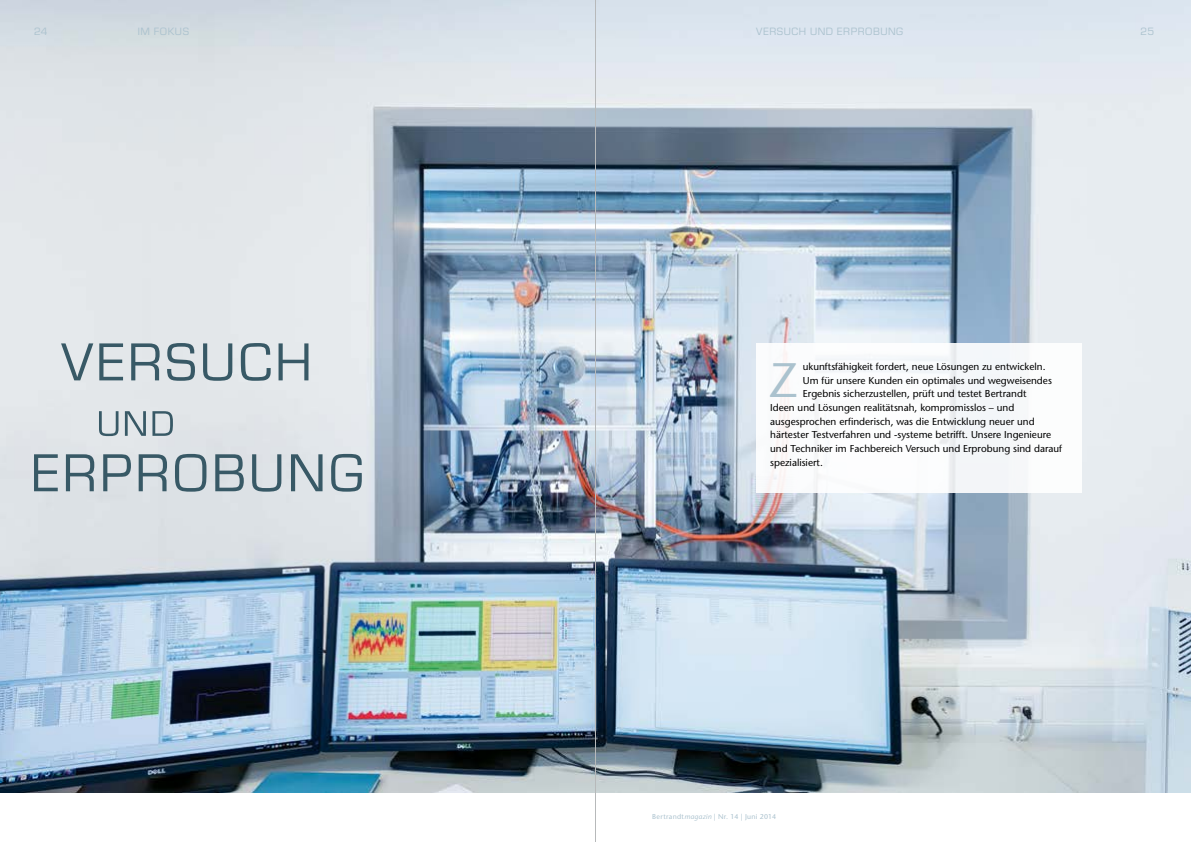
<style>
.page{position:relative;width:1191px;height:842px;background:#fff}
.page>*{position:absolute;margin:0;border:0;box-sizing:border-box;transform-origin:0 0}
.t1{font:500 48.3px "Stone Sans Std";color:#abc2ce}
.t2{font:11px "Eurostile";letter-spacing:.05em;color:#abc2ce}
.t3{font:500 10px "Stone Sans Std";color:#000}
.t4{font:500 7px "Stone Sans Std";letter-spacing:.04em;color:#abc2ce}
.s1{font-style:italic}
</style>
<div class="page">
<img style="left:0;top:0;width:1191px;height:792px">
<div style="left:756px;top:343px;width:325px;height:150px;background:#fff"></div>
<svg style="left:34px;top:454px;width:328px;height:38px;background:#abb8bf"></svg>
<svg style="left:99px;top:411px;width:74px;height:25px;background:#aebbc1"></svg>
<svg style="left:61px;top:343px;width:247px;height:38px;background:#b3bfc5"></svg>
<hr style="left:595px;top:0;width:1px;height:842px;background:#b7b9ba">
<p class="t2" style="left:34px;top:26px;width:15px">24</p>
<p class="t2" style="left:138px;top:26px;width:53px">IM FOKUS</p>
<p class="t2" style="left:756px;top:26px;width:149px">VERSUCH UND ERPROBUNG</p>
<p class="t2" style="left:1140px;top:26px;width:15px">25</p>
<h1 class="t1" style="left:768px;top:352px;width:31px">Z</h1>
<p class="t3" style="left:803px;top:361px;width:244px">ukunftsfähigkeit fordert, neue Lösungen zu entwickeln.</p>
<p class="t3" style="left:803px;top:374px;width:250px">Um für unsere Kunden ein optimales und wegweisendes</p>
<p class="t3" style="left:803px;top:388px;width:225px">Ergebnis sicherzustellen, prüft und testet Bertrandt</p>
<p class="t3" style="left:770px;top:402px;width:246px">Ideen und Lösungen realitätsnah, kompromisslos – und</p>
<p class="t3" style="left:770px;top:415px;width:266px">ausgesprochen erfinderisch, was die Entwicklung neuer und</p>
<p class="t3" style="left:770px;top:429px;width:282px">härtester Testverfahren und -systeme betrifft. Unsere Ingenieure</p>
<p class="t3" style="left:770px;top:442px;width:293px">und Techniker im Fachbereich Versuch und Erprobung sind darauf</p>
<p class="t3" style="left:770px;top:456px;width:54px">spezialisiert.</p>
<p class="t4" style="left:652px;top:813px;width:125px">Bertrandt<span class="s1">magazin</span> | Nr. 14 | Juni 2014</p>
</div>
